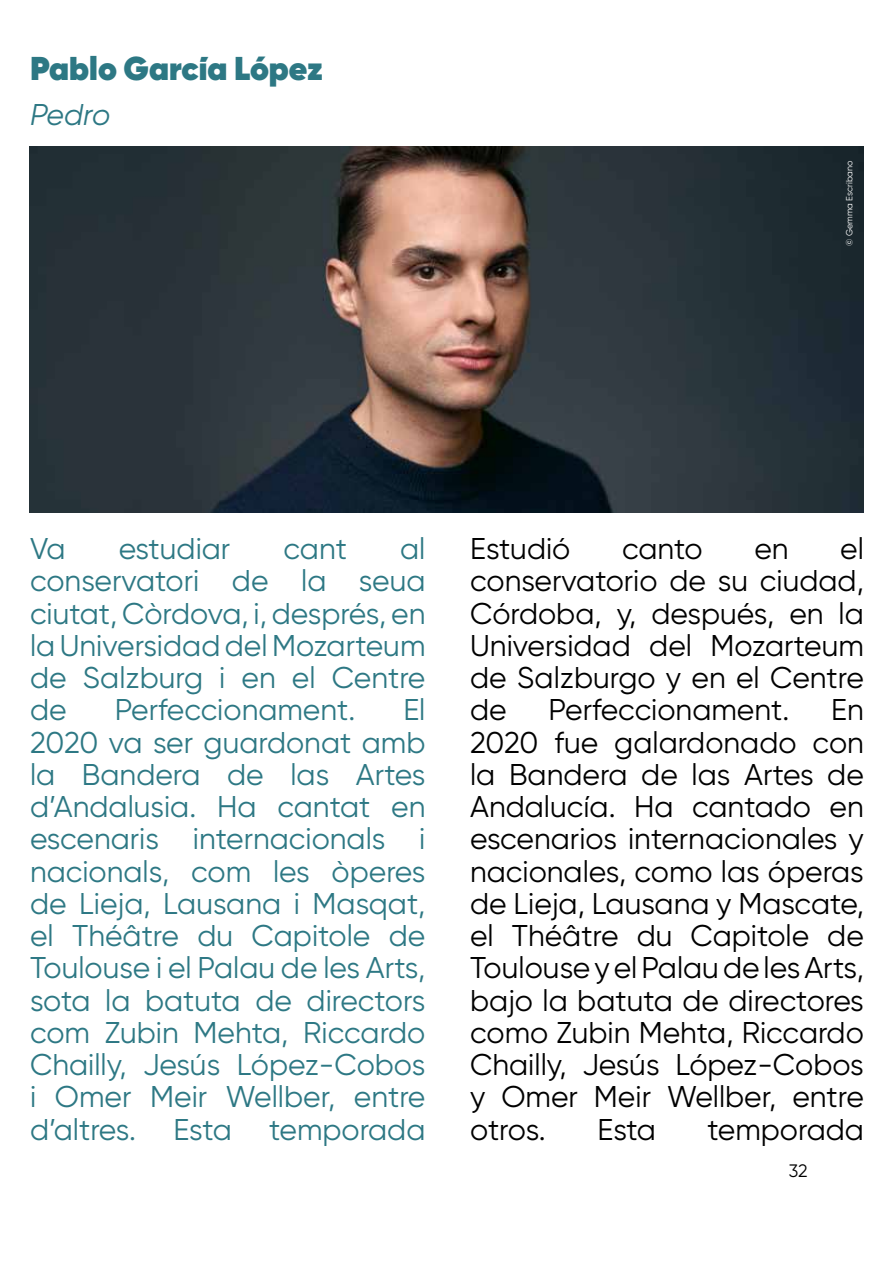
<style>
.page{position:relative;width:893px;height:1263px;background:#fff}
.page>*{position:absolute;margin:0;border:0;box-sizing:border-box;transform-origin:0 0}
.t1{font:800 33px "Gilroy";color:#2d7884}
.t2{font:30px/32.2px "Gilroy";color:#000;text-align:justify}
.t3{font:30px/32.2px "Gilroy";color:#2d7884;text-align:justify}
.t4{font:italic 30px "Gilroy";letter-spacing:-.01em;color:#2d7884}
.t5{font:18px "Gilroy";color:#000}
.t6{font:9px "Gilroy";color:#fff}
</style>
<div class="page">
<img style="left:30px;top:147px;width:834px;height:366px">
<p class="t1" style="left:30px;top:48px;width:295px">Pablo García López</p>
<p class="t4" style="left:30px;top:96px;width:82px">Pedro</p>
<p class="t6" style="left:844px;top:246px;width:87px;rotate:-90deg">© Gemma Escribano</p>
<p class="t3" style="left:30px;top:532px;width:397px;text-indent:370px">al conservatori de la seua ciutat, Còrdova, i, després, en la Universidad del Mozarteum de Salzburg i en el Centre de</p>
<p class="t3" style="left:30px;top:532px;width:37px">Va</p>
<p class="t3" style="left:119px;top:532px;width:113px">estudiar</p>
<p class="t3" style="left:284px;top:532px;width:65px">cant</p>
<p class="t3" style="left:30px;top:693px;width:397px;text-indent:373px">El 2020 va ser guardonat amb la Bandera de las Artes d’Andalusia. Ha cantat en escenaris internacionals i nacionals, com les òperes de Lieja, Lausana i Masqat, el Théâtre du Capitole de Toulouse i el Palau de les Arts, sota la batuta de directors com Zubin Mehta, Riccardo Chailly, Jesús López-Cobos i Omer Meir Wellber, entre d’altres. Esta temporada</p>
<p class="t3" style="left:115px;top:693px;width:242px">Perfeccionament.</p>
<p class="t2" style="left:470px;top:532px;width:395px;text-indent:370px">el conservatorio de su ciudad, Córdoba, y, después, en la Universidad del Mozarteum de Salzburgo y en el Centre de</p>
<p class="t2" style="left:470px;top:532px;width:102px">Estudió</p>
<p class="t2" style="left:622px;top:532px;width:82px">canto</p>
<p class="t2" style="left:754px;top:532px;width:36px">en</p>
<p class="t2" style="left:549px;top:693px;width:242px">Perfeccionament.</p>
<p class="t2" style="left:470px;top:693px;width:395px;text-indent:361px">En 2020 fue galardonado con la Bandera de las Artes de Andalucía. Ha cantado en escenarios internacionales y nacionales, como las óperas de Lieja, Lausana y Mascate, el Théâtre du Capitole de Toulouse y el Palau de les Arts, bajo la batuta de directores como Zubin Mehta, Riccardo Chailly, Jesús López-Cobos y Omer Meir Wellber, entre otros.</p>
<p class="t2" style="left:598px;top:1113px;width:60px">Esta</p>
<p class="t2" style="left:708px;top:1113px;width:158px">temporada</p>
<p class="t5" style="left:789px;top:1159px;width:20px">32</p>
</div>
